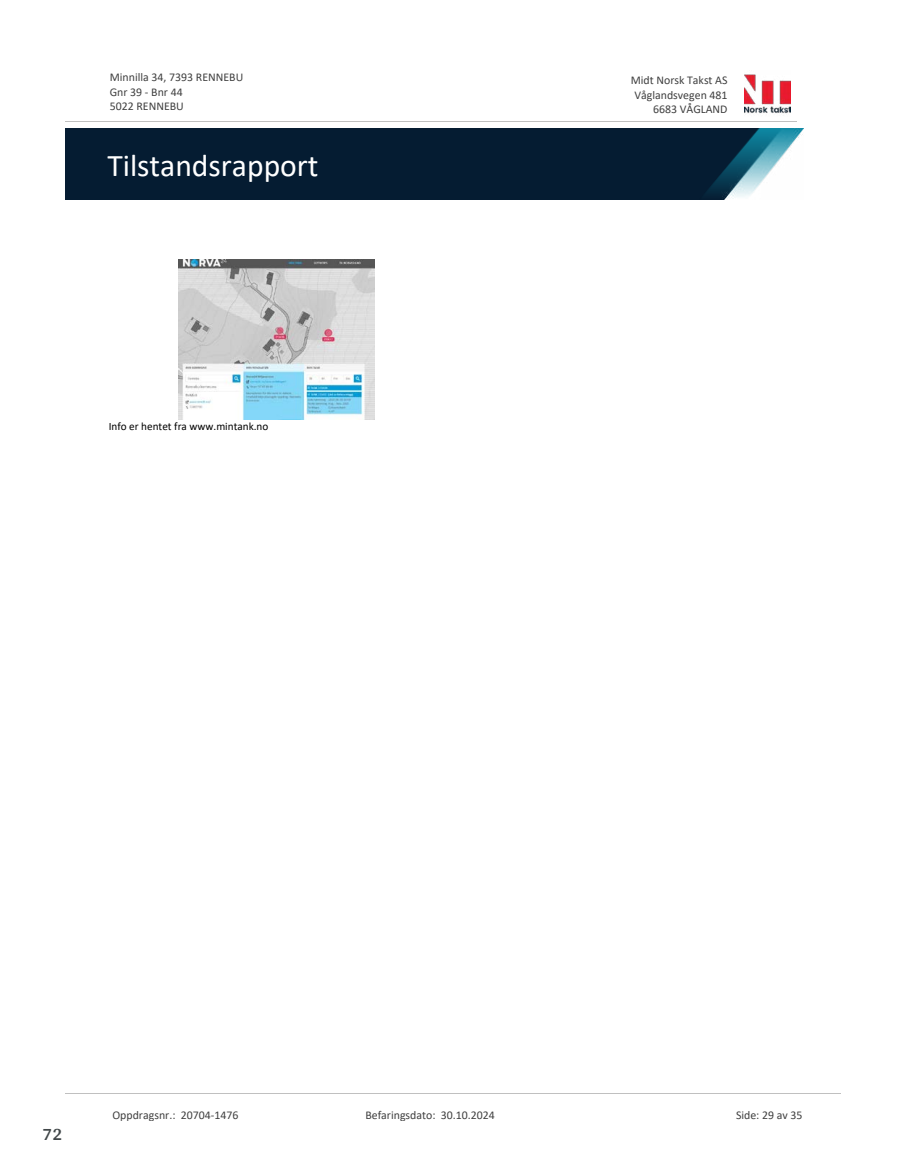
<style>
.page{position:relative;width:915px;height:1172px;background:#fff}
.page>*{position:absolute;margin:0;border:0;box-sizing:border-box;transform-origin:0 0}
.t1{font:31.65px "Calibri";color:#fff}
.t2{font:700 18px "Arya";color:#414749}
.t3{font:11.85px/14.5px "Calibri";color:#404040}
.t4{font:11.25px "Calibri";color:#000}
</style>
<div class="page">
<img style="left:179px;top:259px;width:195px;height:160px">
<img style="left:744px;top:74px;width:46px;height:40px">
<hr style="left:65px;top:121px;width:731px;height:1px;background:#c0c0c0">
<img style="left:65px;top:129px;width:738px;height:71px">
<hr style="left:65px;top:1093px;width:775px;height:1px;background:#c0c0c0">
<p class="t3" style="left:110px;top:70px;width:135px">Minnilla 34, 7393 RENNEBU<br>Gnr 39 - Bnr 44<br>5022 RENNEBU</p>
<p class="t3" style="left:630px;top:73px;width:98px">Midt Norsk Takst AS</p>
<p class="t3" style="left:634px;top:87px;width:95px">Våglandsvegen 481</p>
<p class="t3" style="left:652px;top:102px;width:76px">6683 VÅGLAND</p>
<h1 class="t1" style="left:107px;top:143px;width:213px">Tilstandsrapport</h1>
<p class="t4" style="left:109px;top:419px;width:161px">Info er hentet fra www.mintank.no</p>
<h2 class="t2" style="left:43px;top:1123px;width:21px">72</h2>
<p class="t3" style="left:112px;top:1107px;width:127px">Oppdragsnr.: 20704-1476</p>
<p class="t3" style="left:365px;top:1107px;width:131px">Befaringsdato: 30.10.2024</p>
<p class="t3" style="left:735px;top:1107px;width:68px">Side: 29 av 35</p>
</div>
